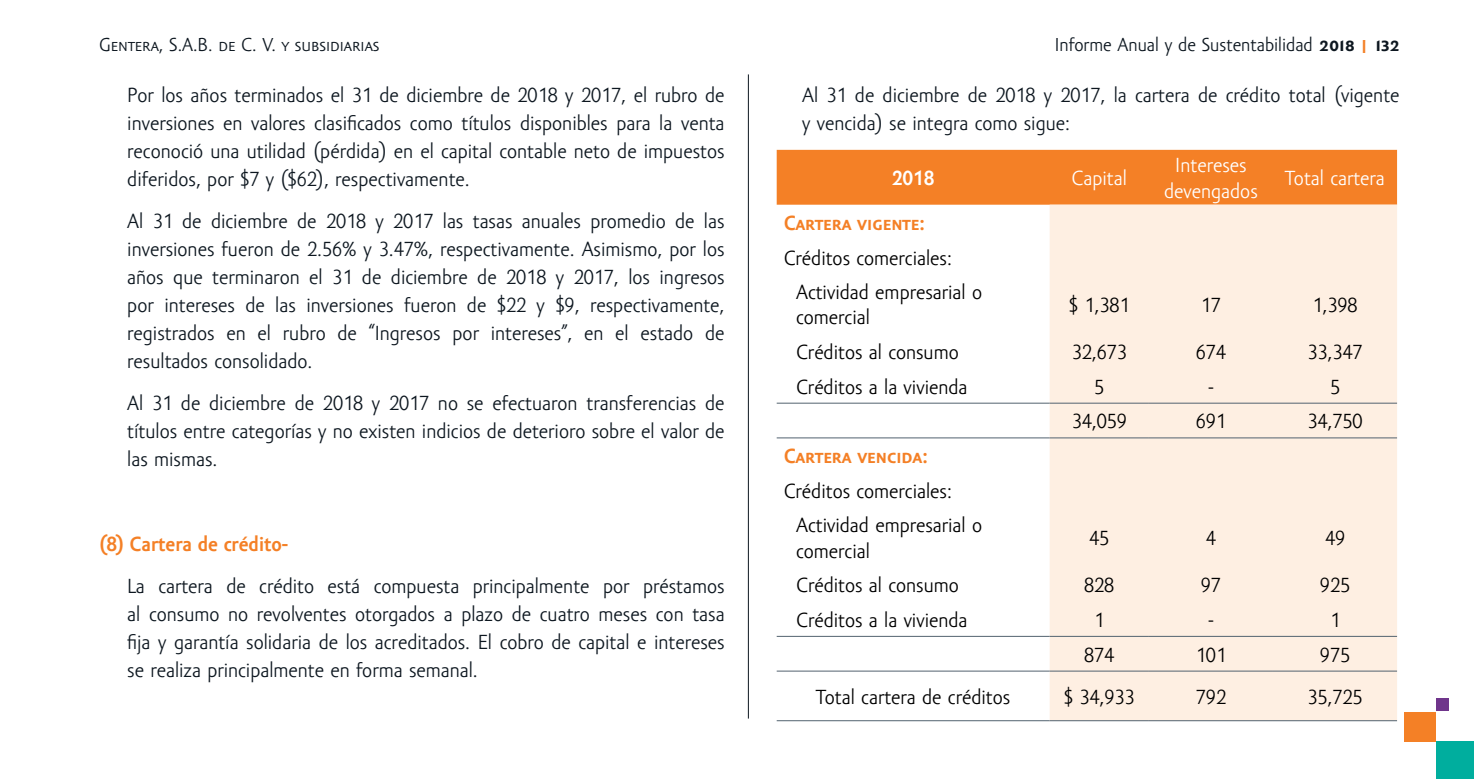
<style>
.page{position:relative;width:1474px;height:779px;background:#fff}
.page>*{position:absolute;margin:0;border:0;box-sizing:border-box;transform-origin:0 0}
.t1{font:21px/28px "Amor Sans Pro";color:#0d1720;text-align:justify}
.t2{font:21px/25.2px "Amor Sans Pro";color:#000}
.t3{font:700 21px "Amor Sans Pro";color:#f48026}
.t4{font:21px/25.2px "Amor Sans Pro";color:#fff;text-align:center}
.t5{font:700 21px "Amor Sans Pro";color:#fff}
.t6{font:19.25px "Amor Sans Pro";color:#0d1720}
.s1{font-weight:700;font-size:21.18px}
.s2{font-weight:700;color:#f48026}
</style>
<div class="page">
<div style="left:1435px;top:741px;width:38px;height:38px;background:#00ae9e"></div>
<div style="left:1435px;top:698px;width:13px;height:13px;background:#6f358b"></div>
<div style="left:1404px;top:711px;width:31px;height:30px;background:#f48026"></div>
<div style="left:776px;top:150px;width:620px;height:55px;background:#f48026"></div>
<div style="left:1049px;top:205px;width:347px;height:515px;background:#feefe2"></div>
<hr style="left:776px;top:403px;width:273px;height:1px;background:#52626f">
<hr style="left:1049px;top:403px;width:99px;height:1px;background:#52626f">
<hr style="left:1148px;top:403px;width:124px;height:1px;background:#52626f">
<hr style="left:1272px;top:403px;width:124px;height:1px;background:#52626f">
<hr style="left:776px;top:438px;width:273px;height:1px;background:#52626f">
<hr style="left:1049px;top:438px;width:99px;height:1px;background:#52626f">
<hr style="left:1148px;top:438px;width:124px;height:1px;background:#52626f">
<hr style="left:1272px;top:438px;width:124px;height:1px;background:#52626f">
<hr style="left:776px;top:636px;width:273px;height:1px;background:#52626f">
<hr style="left:1049px;top:636px;width:99px;height:1px;background:#52626f">
<hr style="left:1148px;top:636px;width:124px;height:1px;background:#52626f">
<hr style="left:1272px;top:636px;width:124px;height:1px;background:#52626f">
<hr style="left:776px;top:671px;width:273px;height:1px;background:#52626f">
<hr style="left:1049px;top:671px;width:99px;height:1px;background:#52626f">
<hr style="left:1148px;top:671px;width:124px;height:1px;background:#52626f">
<hr style="left:1272px;top:671px;width:124px;height:1px;background:#52626f">
<hr style="left:776px;top:720px;width:273px;height:1px;background:#52626f">
<hr style="left:1049px;top:720px;width:99px;height:1px;background:#52626f">
<hr style="left:1148px;top:720px;width:124px;height:1px;background:#52626f">
<hr style="left:1272px;top:720px;width:124px;height:1px;background:#52626f">
<hr style="left:748px;top:74px;width:1px;height:644px;background:#0d1720">
<p class="t6" style="left:99px;top:34px;width:282px">Gentera, S.A.B. de C. V. y subsidiarias</p>
<p class="t6" style="left:1054px;top:34px;width:346px">Informe Anual y de Sustentabilidad <span class="s1">2018</span> <span class="s2">I</span> <span class="s1">132</span></p>
<p class="t1" style="left:127px;top:82px;width:599px">Por los años terminados el 31 de diciembre de 2018 y 2017, el rubro de inversiones en valores clasificados como títulos disponibles para la venta reconoció una utilidad (pérdida) en el capital contable neto de impuestos diferidos, por $7 y ($62), respectivamente.</p>
<p class="t1" style="left:127px;top:208px;width:599px">Al 31 de diciembre de 2018 y 2017 las tasas anuales promedio de las inversiones fueron de 2.56% y 3.47%, respectivamente. Asimismo, por los años que terminaron el 31 de diciembre de 2018 y 2017, los ingresos por intereses de las inversiones fueron de $22 y $9, respectivamente, registrados en el rubro de “Ingresos por intereses”, en el estado de resultados consolidado.</p>
<p class="t1" style="left:127px;top:390px;width:599px">Al 31 de diciembre de 2018 y 2017 no se efectuaron transferencias de títulos entre categorías y no existen indicios de deterioro sobre el valor de las mismas.</p>
<p class="t1" style="left:802px;top:82px;width:599px">Al 31 de diciembre de 2018 y 2017, la cartera de crédito total (vigente y vencida) se integra como sigue:</p>
<p class="t5" style="left:891px;top:166px;width:45px">2018</p>
<p class="t4" style="left:1071px;top:166px;width:57px">Capital</p>
<p class="t4" style="left:1164px;top:153px;width:95px">Intereses devengados</p>
<p class="t4" style="left:1285px;top:166px;width:101px">Total cartera</p>
<p class="t3" style="left:783px;top:211px;width:143px">Cartera vigente:</p>
<p class="t2" style="left:783px;top:246px;width:170px">Créditos comerciales:</p>
<p class="t2" style="left:796px;top:280px;width:187px">Actividad empresarial o comercial</p>
<p class="t2" style="left:1068px;top:293px;width:62px">$ 1,381</p>
<p class="t2" style="left:1200px;top:293px;width:22px">17</p>
<p class="t2" style="left:1312px;top:293px;width:47px">1,398</p>
<p class="t2" style="left:796px;top:340px;width:164px">Créditos al consumo</p>
<p class="t2" style="left:1071px;top:340px;width:57px">32,673</p>
<p class="t2" style="left:1195px;top:340px;width:32px">674</p>
<p class="t2" style="left:1307px;top:340px;width:57px">33,347</p>
<p class="t2" style="left:796px;top:375px;width:173px">Créditos a la vivienda</p>
<p class="t2" style="left:1094px;top:375px;width:12px">5</p>
<p class="t2" style="left:1207px;top:375px;width:7px">-</p>
<p class="t2" style="left:1329px;top:375px;width:12px">5</p>
<p class="t2" style="left:1071px;top:409px;width:57px">34,059</p>
<p class="t2" style="left:1195px;top:409px;width:32px">691</p>
<p class="t2" style="left:1307px;top:409px;width:57px">34,750</p>
<p class="t3" style="left:783px;top:444px;width:146px">Cartera vencida:</p>
<p class="t2" style="left:783px;top:479px;width:170px">Créditos comerciales:</p>
<p class="t2" style="left:796px;top:513px;width:187px">Actividad empresarial o comercial</p>
<p class="t2" style="left:1089px;top:526px;width:22px">45</p>
<p class="t2" style="left:1205px;top:526px;width:12px">4</p>
<p class="t2" style="left:1324px;top:526px;width:22px">49</p>
<p class="t3" style="left:99px;top:532px;width:190px">(8) Cartera de crédito-</p>
<p class="t1" style="left:127px;top:572px;width:599px">La cartera de crédito está compuesta principalmente por préstamos al consumo no revolventes otorgados a plazo de cuatro meses con tasa fija y garantía solidaria de los acreditados. El cobro de capital e intereses se realiza principalmente en forma semanal.</p>
<p class="t2" style="left:796px;top:573px;width:164px">Créditos al consumo</p>
<p class="t2" style="left:1084px;top:573px;width:32px">828</p>
<p class="t2" style="left:1200px;top:573px;width:22px">97</p>
<p class="t2" style="left:1319px;top:573px;width:32px">925</p>
<p class="t2" style="left:796px;top:608px;width:173px">Créditos a la vivienda</p>
<p class="t2" style="left:1094px;top:608px;width:12px">1</p>
<p class="t2" style="left:1208px;top:608px;width:7px">-</p>
<p class="t2" style="left:1329px;top:608px;width:12px">1</p>
<p class="t2" style="left:1084px;top:643px;width:32px">874</p>
<p class="t2" style="left:1195px;top:643px;width:32px">101</p>
<p class="t2" style="left:1319px;top:643px;width:32px">975</p>
<p class="t2" style="left:816px;top:685px;width:196px">Total cartera de créditos</p>
<p class="t2" style="left:1063px;top:685px;width:72px">$ 34,933</p>
<p class="t2" style="left:1195px;top:685px;width:32px">792</p>
<p class="t2" style="left:1307px;top:685px;width:57px">35,725</p>
</div>
